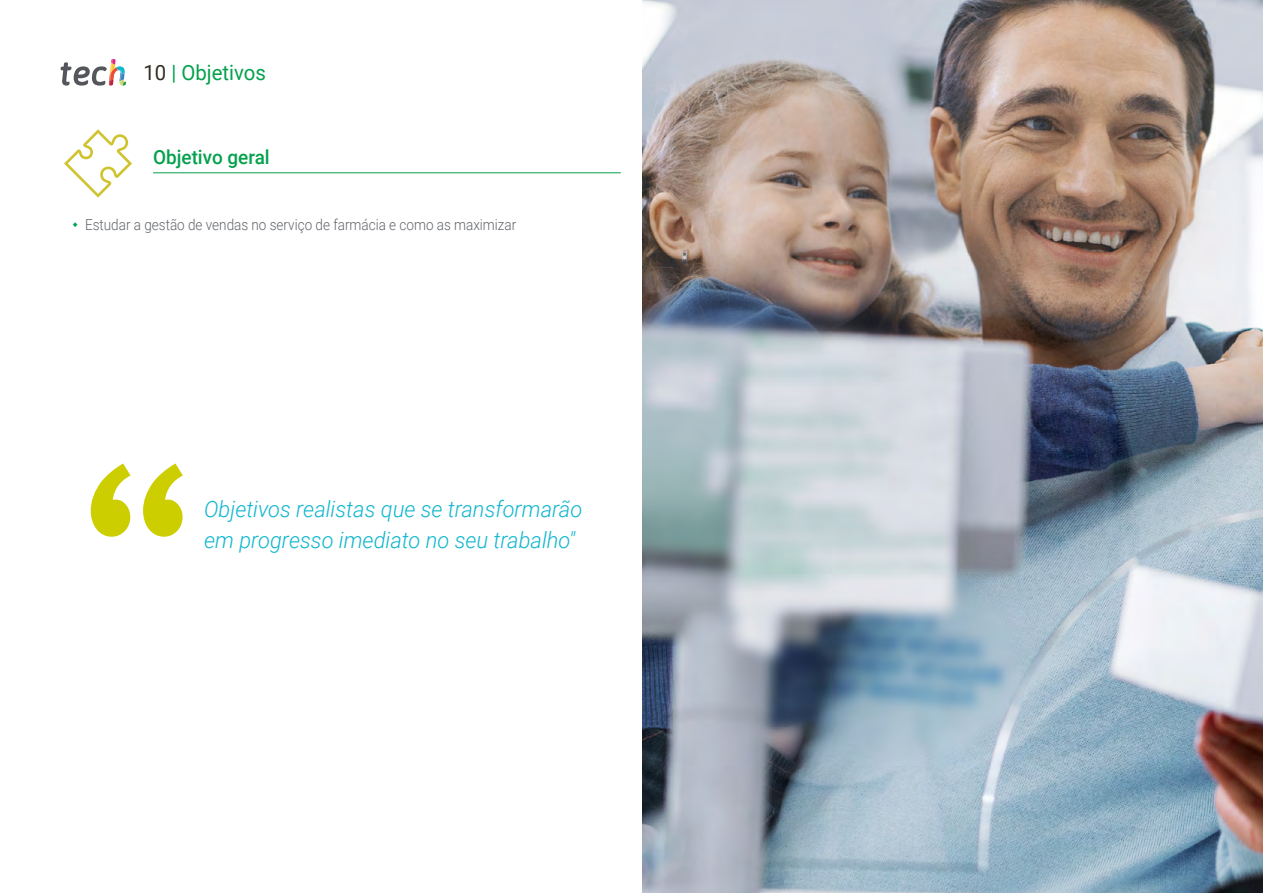
<style>
.page{position:relative;width:1263px;height:893px;background:#fff}
.page>*{position:absolute;margin:0;border:0;box-sizing:border-box;transform-origin:0 0}
.t1{font:italic 300 22.5px/31.5px "Roboto";color:#0fb6cf}
.t2{font:21px "Roboto";color:#04a14d}
.t3{font:500 19.5px "Roboto";color:#04a14d}
.t4{font:300 15px "Roboto";color:#61646a;scale:.9 1}
.s1{color:#312e20}
.s2{color:#00a04e}
</style>
<div class="page">
<hr style="left:153px;top:172px;width:468px;height:1px;background:#04a14d">
<svg style="left:64px;top:129px;width:68px;height:69px"></svg>
<img style="left:642px;top:0;width:621px;height:893px">
<svg style="left:61px;top:59px;width:65px;height:27px"></svg>
<svg style="left:91px;top:463px;width:92px;height:74px"></svg>
<p class="t2" style="left:144px;top:57px;width:124px"><span class="s1">10</span> <span class="s2">|</span> Objetivos</p>
<p class="t3" style="left:153px;top:144px;width:118px">Objetivo geral</p>
<p class="t4" style="left:85px;top:214px;width:481px">Estudar a gestão de vendas no serviço de farmácia e como as maximizar</p>
<p class="t1" style="left:204px;top:492px;width:380px">Objetivos realistas que se transformarão em progresso imediato no seu trabalho"</p>
</div>
